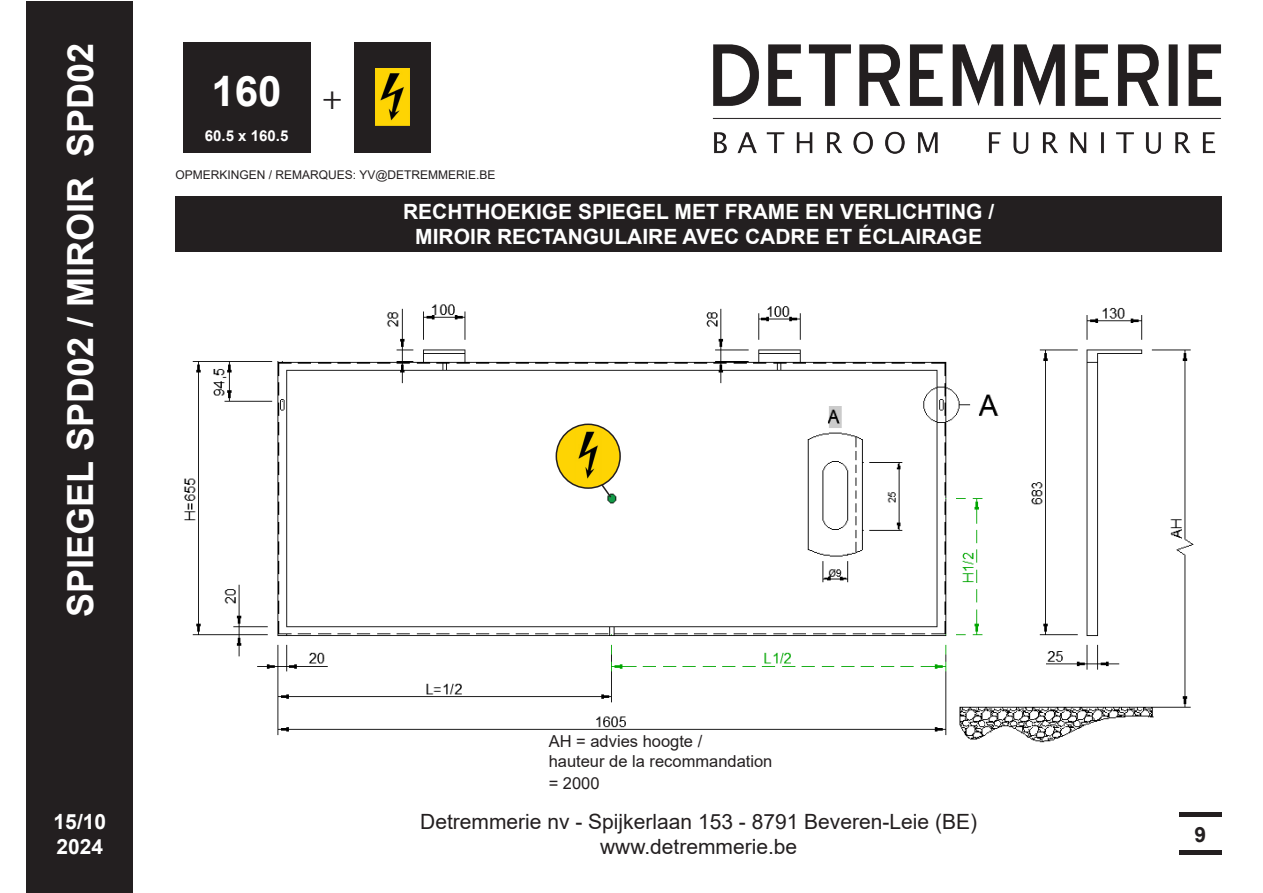
<style>
.page{position:relative;width:1263px;height:893px;background:#fff}
.page>*{position:absolute;margin:0;border:0;box-sizing:border-box;transform-origin:0 0}
.t1{font:700 42px "Arial";color:#fff}
.t2{font:700 36px "Arial";color:#fff}
.t3{font:36px "Minion Pro";color:#231f20}
.t4{font:700 21px/25.2px "Arial";color:#fff}
.t5{font:21px/25.2px "Arial";color:#231f20;text-align:center}
.t6{font:700 21px "Arial";color:#231f20}
.t7{font:16.5px/21.6px "Arial";color:#231f20}
.t8{font:700 15px "Arial";color:#fff}
.t9{font:12px "Arial";color:#231f20}
</style>
<div class="page">
<div style="left:27px;top:1px;width:106px;height:892px;background:#231f20"></div>
<img style="left:712px;top:44px;width:510px;height:110px">
<div style="left:176px;top:196px;width:1046px;height:55px;background:#231f20"></div>
<hr style="left:1179px;top:813px;width:43px;height:4px;background:#231f20">
<hr style="left:1179px;top:851px;width:43px;height:4px;background:#231f20">
<img style="left:184px;top:304px;width:1010px;height:439px">
<div style="left:183px;top:43px;width:127px;height:110px;background:#231f20"></div>
<img style="left:794px;top:395px;width:112px;height:200px">
<div style="left:556px;top:424px;width:64px;height:64px;background:#fed403;border-radius:50%"></div>
<div style="left:556px;top:424px;width:65px;height:65px;border:2px solid #231f20;border-radius:50%"></div>
<svg style="left:600px;top:483px;width:13px;height:16px"></svg>
<img style="left:578px;top:431px;width:20px;height:48px">
<div style="left:354px;top:43px;width:77px;height:110px;background:#231f20"></div>
<img style="left:375px;top:68px;width:35px;height:58px">
<h2 class="t2" style="left:55px;top:617px;width:575px;rotate:-90deg">SPIEGEL SPD02 / MIROIR SPD02</h2>
<p class="t4" style="left:54px;top:809px;width:54px">15/10<br>2024</p>
<p class="t1" style="left:212px;top:61px;width:72px">160</p>
<p class="t8" style="left:205px;top:125px;width:85px">60.5 x 160.5</p>
<p class="t3" style="left:322px;top:73px;width:22px">+</p>
<p class="t9" style="left:176px;top:167px;width:322px">OPMERKINGEN / REMARQUES: YV@DETREMMERIE.BE</p>
<p class="t4" style="left:403px;top:199px;width:593px;text-align:center">RECHTHOEKIGE SPIEGEL MET FRAME EN VERLICHTING /<br>MIROIR RECTANGULAIRE AVEC CADRE ET ÉCLAIRAGE</p>
<p class="t7" style="left:549px;top:731px;width:155px">AH = advies hoogte /</p>
<p class="t7" style="left:549px;top:750px;width:225px">hauteur de la recommandation = 2000</p>
<p class="t5" style="left:420px;top:809px;width:558px">Detremmerie nv - Spijkerlaan 153 - 8791 Beveren-Leie (BE) www.detremmerie.be</p>
<p class="t6" style="left:1194px;top:819px;width:13px">9</p>
</div>
